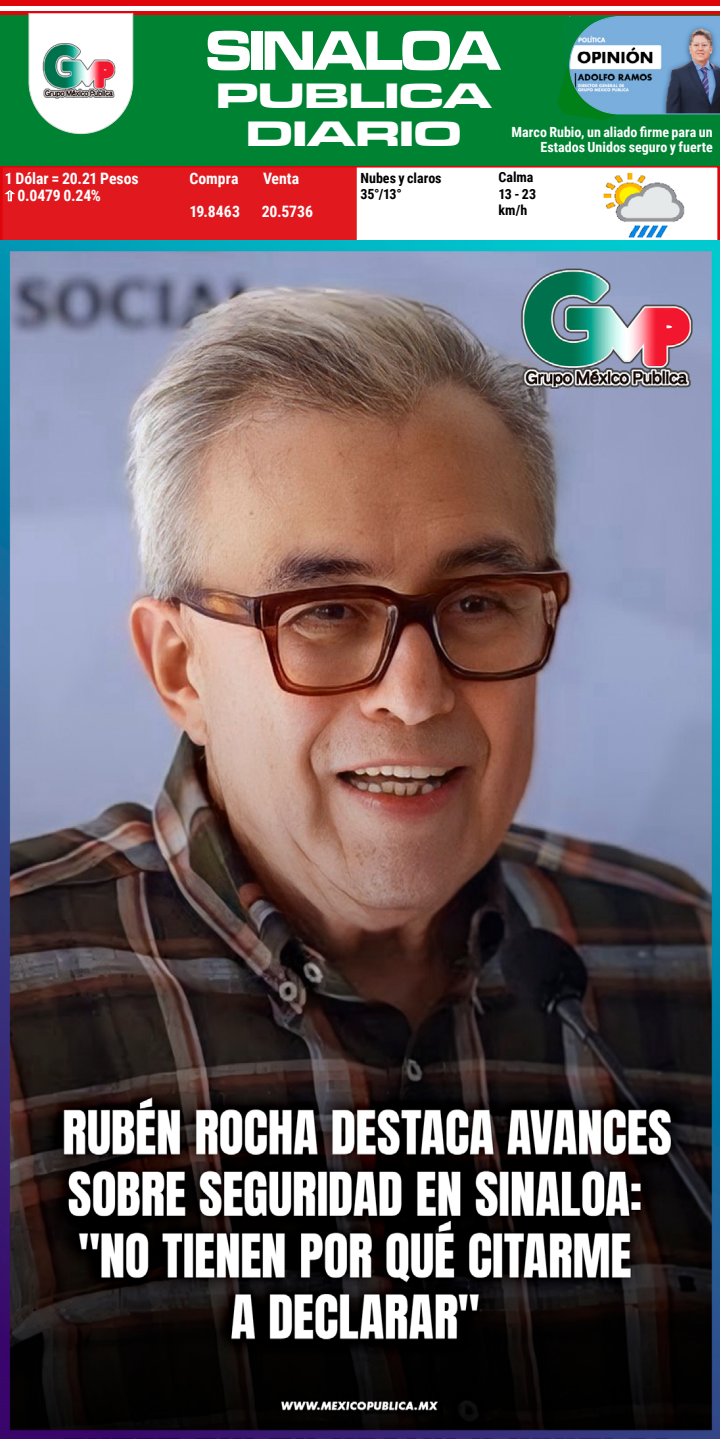
<style>
.page{position:relative;width:720px;height:1439px;background:#fff}
.page>*{position:absolute;margin:0;border:0;box-sizing:border-box;transform-origin:0 0}
.t1{font:57.75px "Microgramma D Bold Exte";letter-spacing:-.04em;color:#fff;scale:.9 1}
.t2{font:36.49px/37.5px "Microgramma D Bold Exte";color:#fff;text-align:center;scale:1.33 1}
.t3{font:700 15.75px/16.6px "Roboto Condensed";letter-spacing:-.005em;color:#fff}
.t4{font:700 14px/14px "Roboto Condensed";color:#fff;text-align:right}
.t5{font:700 14px/16.6px "Roboto Condensed";color:#000}
</style>
<div class="page">
<div style="left:0;top:165px;width:719px;height:79px;border:3px solid #e0040b"></div>
<div style="left:0;top:165px;width:356px;height:76px;background:#e2181f;border:3px solid #e0040b"></div>
<div style="left:0;top:14px;width:719px;height:151px;background:#008233"></div>
<hr style="left:0;top:11px;width:719px;height:3px;background:#e0040b">
<div style="left:0;top:0;width:719px;height:6px;background:#e0040b"></div>
<svg style="left:29px;top:13px;width:104px;height:121px;background:#c9d7ce"></svg>
<img style="left:596px;top:168px;width:93px;height:70px">
<svg style="left:557px;top:16px;width:162px;height:104px;background:#64949d"></svg>
<img style="left:0;top:240px;width:719px;height:1199px">
<h1 class="t1" style="left:206px;top:11px;width:328px">SINALOA</h1>
<h2 class="t2" style="left:216px;top:76px;width:208px">PUBLICA<br>DIARIO</h2>
<p class="t5" style="left:360px;top:169px;width:83px">Nubes y claros<br>35°/13°</p>
<p class="t5" style="left:498px;top:168px;width:39px">Calma<br>13 - 23 km/h</p>
<p class="t4" style="left:511px;top:125px;width:202px">Marco Rubio, un aliado firme para un<br>Estados Unidos seguro y fuerte</p>
<p class="t3" style="left:5px;top:170px;width:135px">1 Dólar = 20.21 Pesos ⇧ 0.0479 0.24%</p>
<p class="t3" style="left:189px;top:170px;width:51px">Compra</p>
<p class="t3" style="left:263px;top:170px;width:38px">Venta</p>
<p class="t3" style="left:189px;top:203px;width:52px">19.8463</p>
<p class="t3" style="left:262px;top:203px;width:53px">20.5736</p>
</div>
